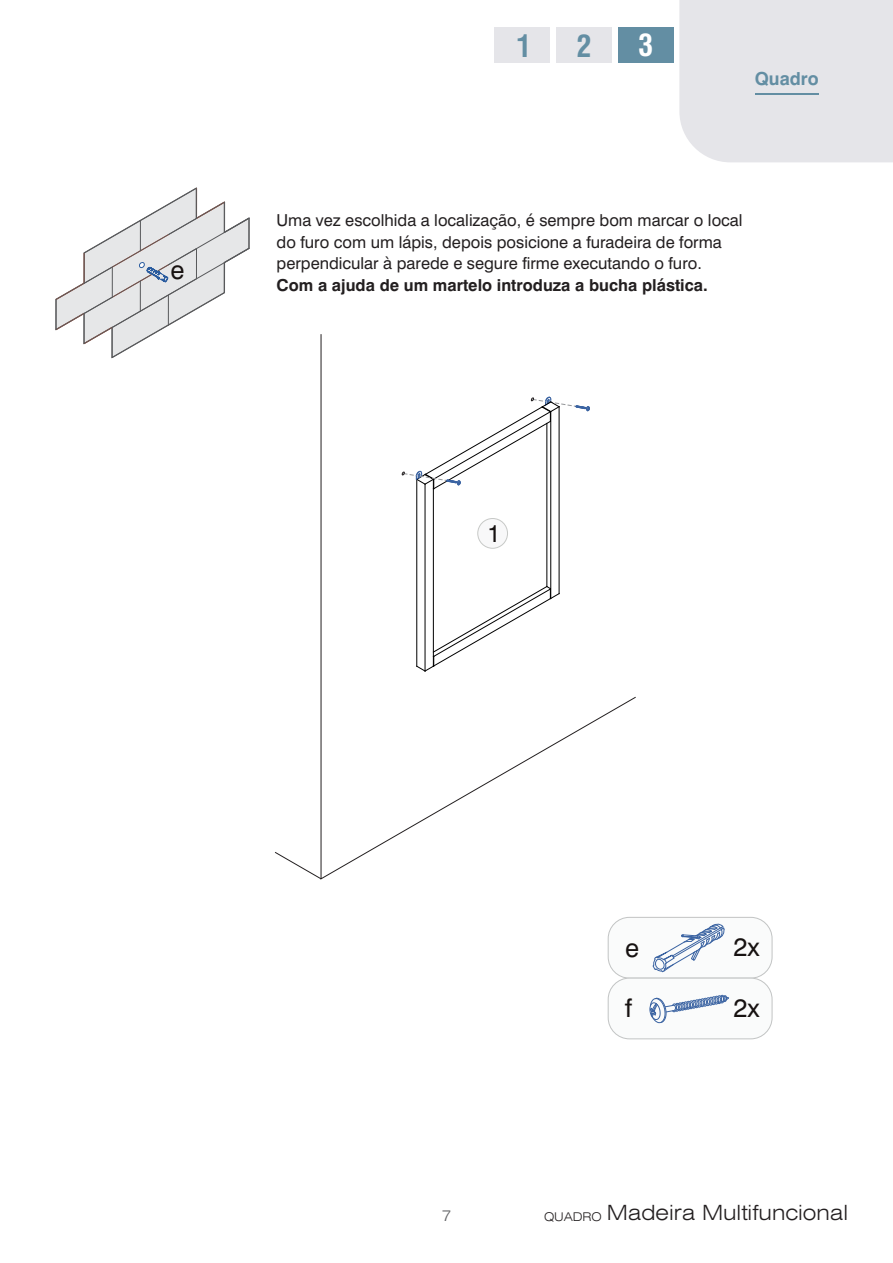
<style>
.page{position:relative;width:893px;height:1263px;background:#fff}
.page>*{position:absolute;margin:0;border:0;box-sizing:border-box;transform-origin:0 0}
.t1{font:700 condensed 30px "Swiss 721 BT";color:#638ea3}
.t2{font:700 condensed 30px "Swiss 721 BT";color:#fff}
.t3{font:25.5px "Swiss 721 BT";color:#171211}
.t4{font:24px "Swiss 721 BT";color:#161111}
.t5{font:300 expanded 21px "Swiss 721 BT";color:#231f20}
.t6{font:700 18px "Swiss 721 BT";color:#638ea3}
.t7{font:16.5px/21.5px "Swiss 721 BT";color:#231f20}
.t8{font:700 16.5px "Swiss 721 BT";color:#231f20}
.t9{font:300 expanded 15px "Swiss 721 BT";color:#636466}
.s1{font-size:12px}
</style>
<div class="page">
<div style="left:679px;top:0;width:214px;height:162px;background:#e5e5e9"></div>
<svg style="left:55px;top:187px;width:195px;height:172px"></svg>
<div style="left:608px;top:917px;width:164px;height:61px;background:#fafbfb;border:1px solid #c2c4c4;border-radius:21px"></div>
<div style="left:608px;top:978px;width:164px;height:61px;background:#fafbfb;border:1px solid #c2c4c4;border-radius:21px"></div>
<svg style="left:649px;top:994px;width:80px;height:29px"></svg>
<svg style="left:320px;top:334px;width:316px;height:545px"></svg>
<svg style="left:275px;top:851px;width:47px;height:29px"></svg>
<svg style="left:652px;top:923px;width:73px;height:49px"></svg>
<hr style="left:559px;top:407px;width:1px;height:187px;background:#000">
<hr style="left:550px;top:412px;width:1px;height:186px;background:#000">
<hr style="left:425px;top:484px;width:1px;height:187px;background:#000">
<hr style="left:433px;top:479px;width:1px;height:187px;background:#000">
<hr style="left:416px;top:479px;width:1px;height:187px;background:#000">
<hr style="left:546px;top:423px;width:1px;height:163px;background:#000">
<svg style="left:416px;top:586px;width:144px;height:86px"></svg>
<svg style="left:401px;top:397px;width:189px;height:93px"></svg>
<hr style="left:756px;top:94px;width:63px;height:1px;background:#638ea3">
<div style="left:495px;top:28px;width:55px;height:35px;background:#e5e5e9"></div>
<div style="left:556px;top:28px;width:56px;height:35px;background:#e5e5e9"></div>
<div style="left:618px;top:28px;width:55px;height:35px;background:#638ea3"></div>
<div style="left:477px;top:518px;width:31px;height:31px;background:#f8f8f9;border:1px solid #c7c9c7;border-radius:50%"></div>
<h2 class="t3" style="left:171px;top:259px;width:15px">e</h2>
<h1 class="t1" style="left:517px;top:34px;width:16px">1</h1>
<h1 class="t1" style="left:577px;top:34px;width:16px">2</h1>
<h1 class="t2" style="left:638px;top:34px;width:16px">3</h1>
<p class="t6" style="left:755px;top:72px;width:65px">Quadro</p>
<p class="t7" style="left:277px;top:211px;width:468px">Uma vez escolhida a localização, é sempre bom marcar o local do furo com um lápis, depois posicione a furadeira de forma perpendicular à parede e segure firme executando o furo.</p>
<p class="t8" style="left:277px;top:278px;width:433px">Com a ajuda de um martelo introduza a bucha plástica.</p>
<h3 class="t4" style="left:487px;top:523px;width:15px">1</h3>
<p class="t9" style="left:442px;top:1209px;width:11px">7</p>
<h2 class="t3" style="left:625px;top:937px;width:15px">e</h2>
<h2 class="t3" style="left:733px;top:937px;width:28px">2x</h2>
<h2 class="t3" style="left:625px;top:998px;width:8px">f</h2>
<h2 class="t3" style="left:733px;top:998px;width:28px">2x</h2>
<p class="t5" style="left:544px;top:1204px;width:306px"><span class="s1">QUADRO</span> Madeira Multifuncional</p>
</div>
